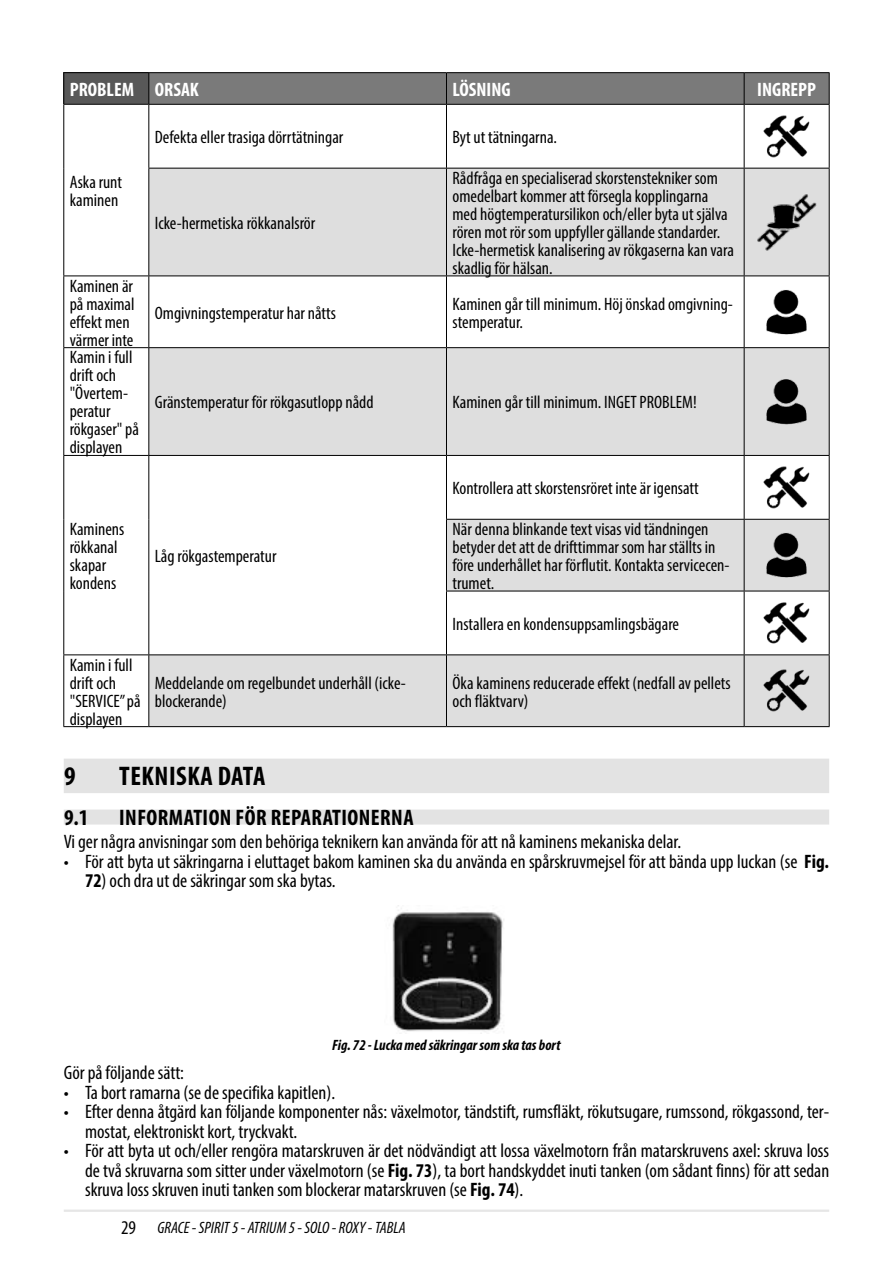
<style>
.page{position:relative;width:893px;height:1263px;background:#fff}
.page>*{position:absolute;margin:0;border:0;box-sizing:border-box;transform-origin:0 0}
.t1{font:700 condensed 27px "Myriad Pro";letter-spacing:.02em;color:#000}
.t2{font:700 condensed 22.5px "Myriad Pro";letter-spacing:.02em;color:#000}
.t3{font:condensed 19.5px/19.5px "Myriad Pro";color:#000}
.t4{font:700 condensed 19.5px "Myriad Pro";color:#fff}
.t5{font:condensed 18px/18px "Myriad Pro";color:#000}
.t6{font:italic condensed 16.5px "Myriad Pro";color:#000}
.t7{font:italic 700 condensed 15px "Myriad Pro";color:#000}
.s1{font-weight:700}
.s2{font-style:normal;font-size:19.5px}
</style>
<div class="page">
<hr style="left:64px;top:1209px;width:765px;height:3px;background:#e6e6e6">
<div style="left:64px;top:759px;width:765px;height:34px;background:#e3e3e3"></div>
<div style="left:64px;top:809px;width:765px;height:15px;background:#e3e3e3"></div>
<div style="left:64px;top:73px;width:85px;height:31px;background:#585858"></div>
<div style="left:149px;top:73px;width:680px;height:31px;background:#7a7a7a"></div>
<svg style="left:64px;top:105px;width:84px;height:621px"></svg>
<svg style="left:149px;top:169px;width:680px;height:557px;fill:#dedede"></svg>
<hr style="left:63px;top:72px;width:86px;height:1px;background:#000">
<hr style="left:63px;top:73px;width:1px;height:31px;background:#000">
<hr style="left:63px;top:104px;width:86px;height:1px;background:#000">
<hr style="left:149px;top:72px;width:297px;height:1px;background:#000">
<hr style="left:148px;top:73px;width:1px;height:31px;background:#000">
<hr style="left:149px;top:104px;width:297px;height:1px;background:#000">
<hr style="left:446px;top:72px;width:298px;height:1px;background:#000">
<hr style="left:446px;top:73px;width:1px;height:31px;background:#000">
<hr style="left:446px;top:104px;width:298px;height:1px;background:#000">
<hr style="left:744px;top:72px;width:86px;height:1px;background:#000">
<hr style="left:744px;top:73px;width:1px;height:31px;background:#000">
<hr style="left:829px;top:73px;width:1px;height:31px;background:#000">
<hr style="left:744px;top:104px;width:86px;height:1px;background:#000">
<hr style="left:446px;top:105px;width:1px;height:63px;background:#000">
<hr style="left:744px;top:105px;width:1px;height:63px;background:#000">
<hr style="left:829px;top:105px;width:1px;height:63px;background:#000">
<hr style="left:148px;top:168px;width:298px;height:1px;background:#000">
<hr style="left:446px;top:168px;width:298px;height:1px;background:#000">
<hr style="left:446px;top:168px;width:1px;height:108px;background:#000">
<hr style="left:744px;top:168px;width:86px;height:1px;background:#000">
<hr style="left:744px;top:168px;width:1px;height:108px;background:#000">
<hr style="left:829px;top:168px;width:1px;height:108px;background:#000">
<hr style="left:63px;top:276px;width:1px;height:71px;background:#000">
<hr style="left:149px;top:276px;width:297px;height:1px;background:#000">
<hr style="left:148px;top:276px;width:1px;height:71px;background:#000">
<hr style="left:446px;top:276px;width:298px;height:1px;background:#000">
<hr style="left:446px;top:276px;width:1px;height:71px;background:#000">
<hr style="left:744px;top:276px;width:86px;height:1px;background:#000">
<hr style="left:744px;top:276px;width:1px;height:71px;background:#000">
<hr style="left:829px;top:276px;width:1px;height:71px;background:#000">
<hr style="left:63px;top:347px;width:86px;height:1px;background:#000">
<hr style="left:63px;top:348px;width:1px;height:107px;background:#000">
<hr style="left:149px;top:347px;width:297px;height:1px;background:#000">
<hr style="left:148px;top:348px;width:1px;height:107px;background:#000">
<hr style="left:446px;top:347px;width:298px;height:1px;background:#000">
<hr style="left:446px;top:348px;width:1px;height:107px;background:#000">
<hr style="left:744px;top:347px;width:86px;height:1px;background:#000">
<hr style="left:744px;top:348px;width:1px;height:107px;background:#000">
<hr style="left:829px;top:348px;width:1px;height:107px;background:#000">
<hr style="left:446px;top:455px;width:298px;height:1px;background:#000">
<hr style="left:744px;top:455px;width:86px;height:1px;background:#000">
<hr style="left:744px;top:456px;width:1px;height:63px;background:#000">
<hr style="left:829px;top:456px;width:1px;height:63px;background:#000">
<hr style="left:446px;top:519px;width:298px;height:1px;background:#000">
<hr style="left:744px;top:519px;width:86px;height:1px;background:#000">
<hr style="left:744px;top:520px;width:1px;height:71px;background:#000">
<hr style="left:829px;top:520px;width:1px;height:71px;background:#000">
<hr style="left:446px;top:591px;width:298px;height:1px;background:#000">
<hr style="left:744px;top:591px;width:86px;height:1px;background:#000">
<hr style="left:744px;top:591px;width:1px;height:63px;background:#000">
<hr style="left:829px;top:591px;width:1px;height:63px;background:#000">
<hr style="left:63px;top:655px;width:1px;height:71px;background:#000">
<hr style="left:63px;top:726px;width:86px;height:1px;background:#000">
<hr style="left:148px;top:655px;width:1px;height:71px;background:#000">
<hr style="left:149px;top:726px;width:297px;height:1px;background:#000">
<hr style="left:446px;top:654px;width:298px;height:1px;background:#000">
<hr style="left:446px;top:655px;width:1px;height:71px;background:#000">
<hr style="left:446px;top:726px;width:298px;height:1px;background:#000">
<hr style="left:744px;top:654px;width:86px;height:1px;background:#000">
<hr style="left:744px;top:655px;width:1px;height:71px;background:#000">
<hr style="left:829px;top:655px;width:1px;height:71px;background:#000">
<hr style="left:744px;top:726px;width:86px;height:1px;background:#000">
<hr style="left:149px;top:455px;width:297px;height:1px;background:#000">
<hr style="left:446px;top:456px;width:1px;height:63px;background:#000">
<hr style="left:446px;top:520px;width:1px;height:71px;background:#000">
<hr style="left:446px;top:591px;width:1px;height:63px;background:#000">
<hr style="left:149px;top:654px;width:297px;height:1px;background:#000">
<hr style="left:63px;top:455px;width:86px;height:1px;background:#000">
<hr style="left:63px;top:456px;width:1px;height:63px;background:#000">
<hr style="left:148px;top:456px;width:1px;height:63px;background:#000">
<hr style="left:63px;top:519px;width:1px;height:72px;background:#000">
<hr style="left:148px;top:519px;width:1px;height:72px;background:#000">
<hr style="left:63px;top:591px;width:1px;height:63px;background:#000">
<hr style="left:148px;top:591px;width:1px;height:63px;background:#000">
<hr style="left:63px;top:654px;width:86px;height:1px;background:#000">
<hr style="left:63px;top:105px;width:1px;height:63px;background:#000">
<hr style="left:148px;top:105px;width:1px;height:63px;background:#000">
<hr style="left:63px;top:168px;width:1px;height:108px;background:#000">
<hr style="left:148px;top:168px;width:1px;height:108px;background:#000">
<hr style="left:63px;top:276px;width:86px;height:1px;background:#000">
<img style="left:763px;top:115px;width:47px;height:43px">
<img style="left:757px;top:192px;width:59px;height:60px">
<img style="left:757px;top:282px;width:59px;height:59px">
<img style="left:757px;top:372px;width:59px;height:59px">
<img style="left:757px;top:458px;width:59px;height:59px">
<img style="left:757px;top:525px;width:59px;height:60px">
<img style="left:757px;top:593px;width:59px;height:60px">
<img style="left:757px;top:661px;width:59px;height:59px">
<img style="left:392px;top:905px;width:112px;height:129px">
<p class="t4" style="left:70px;top:77px;width:131px">PROBLEM ORSAK</p>
<p class="t4" style="left:452px;top:77px;width:60px">LÖSNING</p>
<p class="t4" style="left:757px;top:77px;width:60px">INGREPP</p>
<p class="t5" style="left:70px;top:173px;width:54px">Aska runt kaminen</p>
<p class="t5" style="left:70px;top:276px;width:66px">Kaminen är på maximal effekt men värmer inte</p>
<p class="t5" style="left:70px;top:348px;width:71px">Kamin i full drift och "Övertem&shy;peratur rökgaser" på displayen</p>
<p class="t5" style="left:70px;top:520px;width:56px">Kaminens rökkanal skapar kondens</p>
<p class="t5" style="left:70px;top:655px;width:72px">Kamin i full drift och "SERVICE” på displayen</p>
<p class="t5" style="left:155px;top:128px;width:190px">Defekta eller trasiga dörrtätningar</p>
<p class="t5" style="left:452px;top:128px;width:106px">Byt ut tätningarna.</p>
<p class="t5" style="left:155px;top:214px;width:162px">Icke-hermetiska rökkanalsrör</p>
<p class="t5" style="left:452px;top:169px;width:283px">Rådfråga en specialiserad skorstenstekniker som omedelbart kommer att försegla kopplingarna med högtemperatursilikon och/eller byta ut själva rören mot rör som uppfyller gällande standarder.<br>Icke-hermetisk kanalisering av rökgaserna kan vara skadlig för hälsan.</p>
<p class="t5" style="left:155px;top:303px;width:183px">Omgivningstemperatur har nåtts</p>
<p class="t5" style="left:452px;top:294px;width:282px">Kaminen går till minimum. Höj önskad omgivning&shy;stemperatur.</p>
<p class="t5" style="left:155px;top:393px;width:220px">Gränstemperatur för rökgasutlopp nådd</p>
<p class="t5" style="left:452px;top:393px;width:246px">Kaminen går till minimum. INGET PROBLEM!</p>
<p class="t5" style="left:155px;top:547px;width:123px">Låg rökgastemperatur</p>
<p class="t5" style="left:452px;top:479px;width:248px">Kontrollera att skorstensröret inte är igensatt</p>
<p class="t5" style="left:452px;top:520px;width:279px">När denna blinkande text visas vid tändningen betyder det att de drifttimmar som har ställts in före underhållet har förflutit. Kontakta servicecen&shy;trumet.</p>
<p class="t5" style="left:452px;top:614px;width:228px">Installera en kondensuppsamlingsbägare</p>
<p class="t5" style="left:155px;top:673px;width:253px">Meddelande om regelbundet underhåll (icke&shy;blockerande)</p>
<p class="t5" style="left:452px;top:673px;width:280px">Öka kaminens reducerade effekt (nedfall av pellets och fläktvarv)</p>
<h1 class="t1" style="left:64px;top:759px;width:13px">9</h1>
<h1 class="t1" style="left:119px;top:759px;width:148px">TEKNISKA DATA</h1>
<p class="t2" style="left:64px;top:803px;width:26px">9.1</p>
<p class="t2" style="left:119px;top:803px;width:296px">INFORMATION FÖR REPARATIONERNA</p>
<p class="t3" style="left:64px;top:832px;width:619px">Vi ger några anvisningar som den behöriga teknikern kan använda för att nå kaminens mekaniska delar.</p>
<p class="t3" style="left:64px;top:851px;width:767px">• För att byta ut säkringarna i eluttaget bakom kaminen ska du använda en spårskruvmejsel för att bända upp luckan (se <span class="s1">Fig.</span></p>
<p class="t3" style="left:85px;top:871px;width:252px"><span class="s1">72</span>) och dra ut de säkringar som ska bytas.</p>
<p class="t7" style="left:332px;top:1036px;width:230px">Fig. 72 - Lucka med säkringar som ska tas bort</p>
<p class="t3" style="left:64px;top:1063px;width:122px">Gör på följande sätt:</p>
<p class="t3" style="left:64px;top:1082px;width:273px">• Ta bort ramarna (se de specifika kapitlen).</p>
<p class="t3" style="left:85px;top:1102px;width:746px;text-indent:-21px">• Efter denna åtgärd kan följande komponenter nås: växelmotor, tändstift, rumsfläkt, rökutsugare, rumssond, rökgassond, ter&shy;mostat, elektroniskt kort, tryckvakt.</p>
<p class="t3" style="left:85px;top:1141px;width:746px;text-align:justify;text-indent:-21px">• För att byta ut och/eller rengöra matarskruven är det nödvändigt att lossa växelmotorn från matarskruvens axel: skruva loss de två skruvarna som sitter under växelmotorn (se <span class="s1">Fig. 73</span>), ta bort handskyddet inuti tanken (om sådant finns) för att sedan skruva loss skruven inuti tanken som blockerar matarskruven (se <span class="s1">Fig. 74</span>).</p>
<p class="t6" style="left:121px;top:1217px;width:286px"><span class="s2">29</span> GRACE - SPIRIT 5 - ATRIUM 5 - SOLO - ROXY - TABLA</p>
</div>
